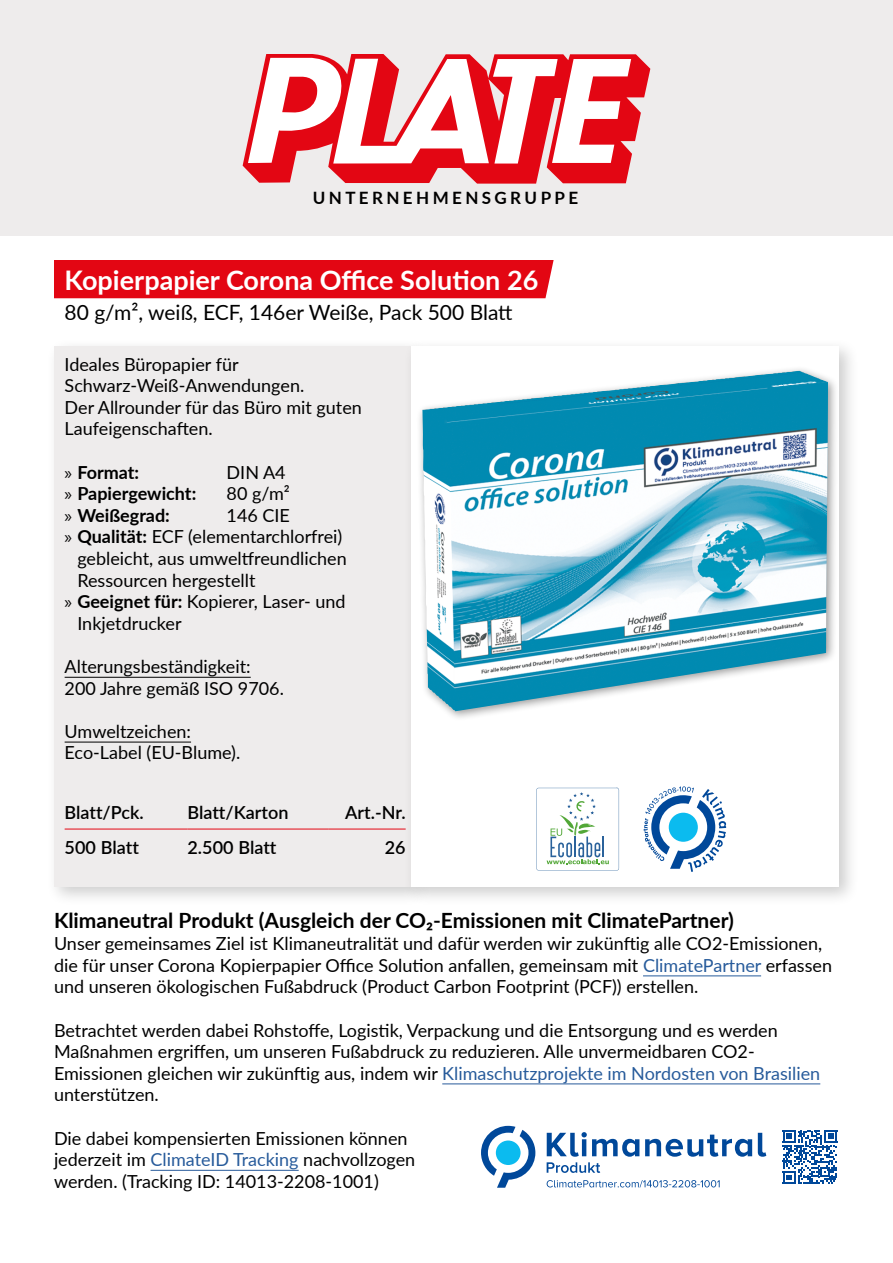
<style>
.page{position:relative;width:893px;height:1263px;background:#fff}
.page>*{position:absolute;margin:0;border:0;box-sizing:border-box;transform-origin:0 0}
.t1{font:700 27px "Lato";color:#fff}
.t2{font:700 21px "Lato";color:#000}
.t3{font:21px "Lato";color:#000}
.t4{font:18px/21.6px "Lato";color:#000}
.t5{font:600 18px "Lato";color:#000}
.t6{font:700 18px "Lato";color:#000}
.t7{font:700 16.95px "Lato";letter-spacing:.2em;color:#000}
.s1{font-family:"Myriad Pro";font-weight:400}
.s2{font-family:"Myriad Pro"}
.s3{font-weight:700}
.s4{color:#275b9b}
</style>
<div class="page">
<div style="left:54px;top:260px;width:500px;height:38px;background:#e30613"></div>
<div style="left:0;top:0;width:893px;height:235px;background:#eeecec"></div>
<svg style="left:243px;top:54px;width:407px;height:130px;fill:#e30613"></svg>
<svg style="left:248px;top:58px;width:383px;height:106px;background:#f29da2"></svg>
<hr style="left:643px;top:975px;width:118px;height:1px;background:#275b9b">
<hr style="left:442px;top:1083px;width:378px;height:1px;background:#275b9b">
<hr style="left:151px;top:1170px;width:148px;height:1px;background:#275b9b">
<svg style="left:645px;top:1134px;width:107px;height:23px"></svg>
<svg style="left:758px;top:1133px;width:8px;height:24px"></svg>
<svg style="left:481px;top:1126px;width:54px;height:62px"></svg>
<svg style="left:783px;top:1130px;width:54px;height:54px"></svg>
<svg style="left:547px;top:1132px;width:92px;height:41px"></svg>
<svg style="left:547px;top:1180px;width:173px;height:7px"></svg>
<div style="left:46px;top:338px;width:386px;height:569px;background:#000;opacity:.2"></div>
<div style="left:54px;top:346px;width:357px;height:541px;background:#eeecec"></div>
<div style="left:403px;top:338px;width:456px;height:569px;background:#000;opacity:.2"></div>
<div style="left:411px;top:346px;width:428px;height:541px;background:#fff"></div>
<div style="left:417px;top:365px;width:422px;height:357px;background:#000;opacity:.4"></div>
<img style="left:422px;top:371px;width:406px;height:340px">
<hr style="left:65px;top:677px;width:186px;height:1px;background:#000">
<hr style="left:65px;top:742px;width:126px;height:1px;background:#000">
<svg style="left:536px;top:788px;width:83px;height:82px"></svg>
<svg style="left:643px;top:786px;width:83px;height:86px"></svg>
<hr style="left:65px;top:829px;width:123px;height:1px;background:#e30613">
<hr style="left:188px;top:829px;width:141px;height:1px;background:#e30613">
<hr style="left:329px;top:829px;width:77px;height:1px;background:#e30613">
<p class="t7" style="left:313px;top:185px;width:267px">UNTERNEHMENSGRUPPE</p>
<h1 class="t1" style="left:65px;top:260px;width:475px">Kopierpapier Corona Office Solution 26</h1>
<p class="t3" style="left:65px;top:297px;width:449px">80 g/m², weiß, ECF, 146er Weiße, Pack 500 Blatt</p>
<p class="t4" style="left:65px;top:352px;width:299px">Ideales Büropapier für<br>Schwarz-Weiß-Anwendungen.<br>Der Allrounder für das Büro mit guten<br>Laufeigenschaften.</p>
<p class="t6" style="left:65px;top:459px;width:76px"><span class="s1">»</span> Format:</p>
<p class="t4" style="left:227px;top:460px;width:61px">DIN A4</p>
<p class="t6" style="left:65px;top:480px;width:133px"><span class="s1">»</span> Papiergewicht:</p>
<p class="t4" style="left:227px;top:482px;width:65px">80 g/m²</p>
<p class="t6" style="left:65px;top:502px;width:107px"><span class="s1">»</span> Weißegrad:</p>
<p class="t4" style="left:227px;top:504px;width:65px">146 CIE</p>
<p class="t4" style="left:65px;top:525px;width:279px"><span class="s2">»</span> <span class="s3">Qualität:</span> ECF (elementarchlorfrei)</p>
<p class="t4" style="left:77px;top:547px;width:271px">gebleicht, aus umweltfreundlichen</p>
<p class="t4" style="left:77px;top:568px;width:180px">Ressourcen hergestellt</p>
<p class="t4" style="left:65px;top:590px;width:282px"><span class="s2">»</span> <span class="s3">Geeignet für:</span> Kopierer, Laser- und</p>
<p class="t4" style="left:77px;top:612px;width:106px">Inkjetdrucker</p>
<p class="t4" style="left:65px;top:655px;width:221px">Alterungsbeständigkeit:<br>200 Jahre gemäß ISO 9706.</p>
<p class="t4" style="left:65px;top:720px;width:177px">Umweltzeichen:<br>Eco-Label (EU-Blume).</p>
<p class="t5" style="left:65px;top:799px;width:81px">Blatt/Pck.</p>
<p class="t5" style="left:188px;top:799px;width:102px">Blatt/Karton</p>
<p class="t5" style="left:345px;top:799px;width:62px">Art.-Nr.</p>
<p class="t5" style="left:65px;top:834px;width:76px">500 Blatt</p>
<p class="t5" style="left:188px;top:834px;width:90px">2.500 Blatt</p>
<p class="t5" style="left:385px;top:834px;width:22px">26</p>
<p class="t2" style="left:54px;top:905px;width:681px">Klimaneutral Produkt (Ausgleich der CO₂-Emissionen mit ClimatePartner)</p>
<p class="t4" style="left:54px;top:932px;width:780px">Unser gemeinsames Ziel ist Klimaneutralität und dafür werden wir zukünftig alle CO2-Emissionen, die für unser Corona Kopierpapier Office Solution anfallen, gemeinsam mit <span class="s4">ClimatePartner</span> erfassen und unseren ökologischen Fußabdruck (Product Carbon Footprint (PCF)) erstellen.</p>
<p class="t4" style="left:54px;top:1018px;width:768px">Betrachtet werden dabei Rohstoffe, Logistik, Verpackung und die Entsorgung und es werden Maßnahmen ergriffen, um unseren Fußabdruck zu reduzieren. Alle unvermeidbaren CO2- Emissionen gleichen wir zukünftig aus, indem wir <span class="s4">Klimaschutzprojekte im Nordosten von Brasilien </span>unterstützen.</p>
<p class="t4" style="left:54px;top:1126px;width:363px">Die dabei kompensierten Emissionen können jederzeit im <span class="s4">ClimateID Tracking</span> nachvollzogen werden. (Tracking ID: 14013-2208-1001)</p>
</div>
